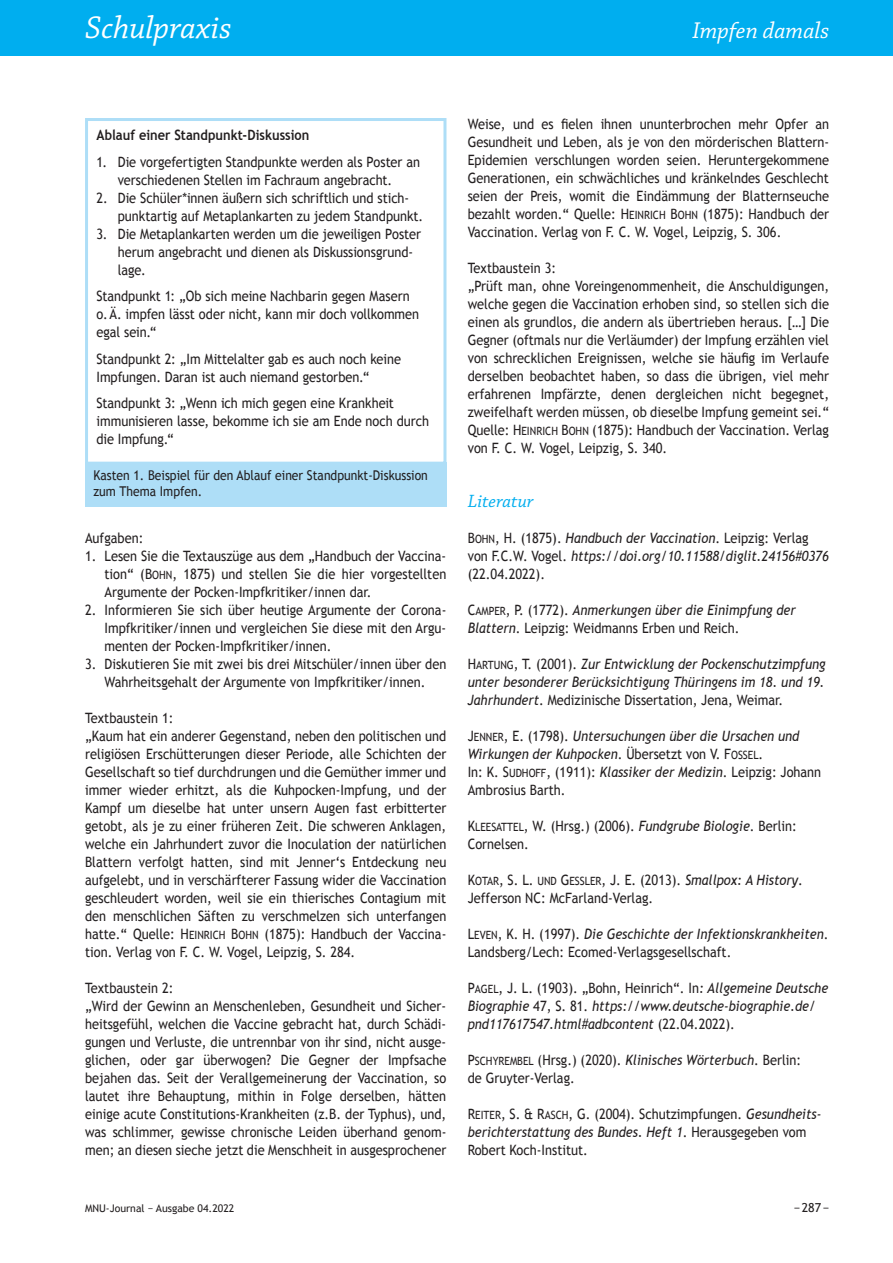
<style>
.page{position:relative;width:893px;height:1263px;background:#fff}
.page>*{position:absolute;margin:0;border:0;box-sizing:border-box;transform-origin:0 0}
.t1{font:italic 33px "Chaparral Pro";color:#fff}
.t2{font:italic 24px "Chaparral Pro";letter-spacing:.005em;color:#fff}
.t3{font:italic 18.75px "Chaparral Pro";color:#00aeef}
.t4{font:14.25px/18px "Trebuchet MS";color:#231f20;scale:.9 1}
.t5{font:italic 14.25px/18px "Trebuchet MS";color:#231f20;scale:.9 1}
.t6{font:700 14.25px "Trebuchet MS";color:#231f20;scale:.9 1}
.t7{font:13.5px/16.2px "Trebuchet MS";color:#231f20;scale:.9 1}
.t8{font:12.3px "Trebuchet MS";color:#231f20}
.t9{font:10.5px "Trebuchet MS";color:#231f20}
.s1{font-size:11.4px}
.s2{font-style:normal}
.s3{font-style:normal;font-size:11.4px}
.s4{font-style:italic}
</style>
<div class="page">
<div style="left:0;top:0;width:893px;height:55px;background:#00aeef"></div>
<div style="left:85px;top:118px;width:361px;height:347px;border:3px solid #aedef7"></div>
<div style="left:85px;top:462px;width:361px;height:45px;background:#aedef7"></div>
<h1 class="t1" style="left:85px;top:15px;width:148px">Schulpraxis</h1>
<h2 class="t2" style="left:692px;top:21px;width:138px">Impfen damals</h2>
<p class="t6" style="left:97px;top:127px;width:238px">Ablauf einer Standpunkt-Diskussion</p>
<p class="t4" style="left:97px;top:152px;width:361px;text-align:center">1. Die vorgefertigten Standpunkte werden als Poster an verschiedenen Stellen im Fachraum angebracht.</p>
<p class="t4" style="left:118px;top:188px;width:341px;text-indent:-21px">2. Die Schüler*innen äußern sich schriftlich und stich&shy;punktartig auf Metaplankarten zu jedem Standpunkt.</p>
<p class="t4" style="left:118px;top:224px;width:338px;text-indent:-21px">3. Die Metaplankarten werden um die jeweiligen Poster herum angebracht und dienen als Diskussionsgrund&shy;lage.</p>
<p class="t4" style="left:97px;top:287px;width:360px">Standpunkt 1: „Ob sich meine Nachbarin gegen Masern o. Ä. impfen lässt oder nicht, kann mir doch vollkommen egal sein.“</p>
<p class="t4" style="left:97px;top:349px;width:340px">Standpunkt 2: „Im Mittelalter gab es auch noch keine<br>Impfungen. Daran ist auch niemand gestorben.“</p>
<p class="t4" style="left:97px;top:394px;width:371px">Standpunkt 3: „Wenn ich mich gegen eine Krankheit immunisieren lasse, bekomme ich sie am Ende noch durch die Impfung.“</p>
<p class="t7" style="left:94px;top:467px;width:373px">Kasten 1. Beispiel für den Ablauf einer Standpunkt-Diskussion zum Thema Impfen.</p>
<p class="t4" style="left:85px;top:528px;width:66px">Aufgaben:</p>
<p class="t4" style="left:105px;top:546px;width:381px;text-align:justify;text-indent:-20px">1. Lesen Sie die Textauszüge aus dem „Handbuch der Vaccina&shy;tion“ (B<span class="s1">OHN</span>, 1875) und stellen Sie die hier vorgestellten Argumente der Pocken-Impfkritiker/innen dar.</p>
<p class="t4" style="left:105px;top:600px;width:381px;text-align:justify;text-indent:-20px">2. Informieren Sie sich über heutige Argumente der Corona-Impfkritiker/innen und vergleichen Sie diese mit den Argu&shy;menten der Pocken-Impfkritiker/innen.</p>
<p class="t4" style="left:85px;top:654px;width:403px;text-align:center">3. Diskutieren Sie mit zwei bis drei Mitschüler/innen über den<br>Wahrheitsgehalt der Argumente von Impfkritiker/innen.</p>
<p class="t4" style="left:85px;top:708px;width:403px">Textbaustein 1:<br>„Kaum hat ein anderer Gegenstand, neben den politischen und religiösen Erschütterungen dieser Periode, alle Schichten der Gesellschaft so tief durchdrungen und die Gemüther immer und immer wieder erhitzt, als die Kuhpocken-Impfung, und der Kampf um dieselbe hat unter unsern Augen fast erbitterter getobt, als je zu einer früheren Zeit. Die schweren Anklagen, welche ein Jahrhundert zuvor die Inoculation der natürlichen Blattern verfolgt hatten, sind mit Jenner‘s Entdeckung neu aufgelebt, und in verschärfterer Fassung wider die Vaccination geschleudert worden, weil sie ein thierisches Contagium mit den menschlichen Säften zu verschmelzen sich unterfangen hatte.“ Quelle: H<span class="s1">EINRICH</span> B<span class="s1">OHN</span> (1875): Handbuch der Vaccina&shy;tion. Verlag von F. C. W. Vogel, Leipzig, S. 284.</p>
<p class="t4" style="left:85px;top:978px;width:403px">Textbaustein 2:<br>„Wird der Gewinn an Menschenleben, Gesundheit und Sicher&shy;heitsgefühl, welchen die Vaccine gebracht hat, durch Schädi&shy;gungen und Verluste, die untrennbar von ihr sind, nicht ausge&shy;glichen, oder gar überwogen? Die Gegner der Impfsache bejahen das. Seit der Verallgemeinerung der Vaccination, so lautet ihre Behauptung, mithin in Folge derselben, hätten einige acute Constitutions-Krankheiten (z.B. der Typhus), und, was schlimmer, gewisse chronische Leiden überhand genom&shy;men; an diesen sieche jetzt die Menschheit in ausgesprochener</p>
<p class="t4" style="left:468px;top:114px;width:403px;text-align:justify">Weise, und es fielen ihnen ununterbrochen mehr Opfer an Gesundheit und Leben, als je von den mörderischen Blattern-Epidemien verschlungen worden seien. Heruntergekommene Generationen, ein schwächliches und kränkelndes Geschlecht seien der Preis, womit die Eindämmung der Blatternseuche bezahlt worden.“ Quelle: H<span class="s1">EINRICH</span> B<span class="s1">OHN</span> (1875): Handbuch der Vaccination. Verlag von F. C. W. Vogel, Leipzig, S. 306.</p>
<p class="t4" style="left:468px;top:258px;width:403px">Textbaustein 3:<br>„Prüft man, ohne Voreingenommenheit, die Anschuldigungen, welche gegen die Vaccination erhoben sind, so stellen sich die einen als grundlos, die andern als übertrieben heraus. […] Die Gegner (oftmals nur die Verläumder) der Impfung erzählen viel von schrecklichen Ereignissen, welche sie häufig im Verlaufe derselben beobachtet haben, so dass die übrigen, viel mehr erfahrenen Impfärzte, denen dergleichen nicht begegnet, zweifelhaft werden müssen, ob dieselbe Impfung gemeint sei.“ Quelle: H<span class="s1">EINRICH</span> B<span class="s1">OHN</span> (1875): Handbuch der Vaccination. Verlag von F. C. W. Vogel, Leipzig, S. 340.</p>
<h3 class="t3" style="left:468px;top:493px;width:67px">Literatur</h3>
<p class="t5" style="left:468px;top:528px;width:403px"><span class="s2">B</span><span class="s3">OHN</span><span class="s2">, H. (1875).</span> Handbuch der Vaccination<span class="s2">. Leipzig: Verlag von F.C.W. Vogel.</span> https://doi.org/10.11588/diglit.24156#0376 <span class="s2">(22.04.2022).</span></p>
<p class="t4" style="left:468px;top:600px;width:366px">C<span class="s1">AMPER</span>, P. (1772). <span class="s4">Anmerkungen über die Einimpfung der<br>Blattern</span>. Leipzig: Weidmanns Erben und Reich.</p>
<p class="t5" style="left:468px;top:654px;width:399px;text-align:justify"><span class="s2">H</span><span class="s3">ARTUNG</span><span class="s2">, T. (2001).</span> Zur Entwicklung der Pockenschutzimpfung unter besonderer Berücksichtigung Thüringens im 18. und 19.<br>Jahrhundert<span class="s2">. Medizinische Dissertation, Jena, Weimar.</span></p>
<p class="t4" style="left:468px;top:726px;width:394px">J<span class="s1">ENNER</span>, E. (1798). <span class="s4">Untersuchungen über die Ursachen und Wirkungen der Kuhpocken</span>. Übersetzt von V. F<span class="s1">OSSEL</span>.<br>In: K. S<span class="s1">UDHOFF</span>, (1911): <span class="s4">Klassiker der Medizin</span>. Leipzig: Johann Ambrosius Barth.</p>
<p class="t4" style="left:468px;top:816px;width:367px">K<span class="s1">LEESATTEL</span>, W. (Hrsg.) (2006). <span class="s4">Fundgrube Biologie</span>. Berlin:<br>Cornelsen.</p>
<p class="t4" style="left:468px;top:870px;width:374px">K<span class="s1">OTAR</span>, S. L. <span class="s1">UND</span> G<span class="s1">ESSLER</span>, J. E. (2013). <span class="s4">Smallpox: A History</span>.<br>Jefferson NC: McFarland-Verlag.</p>
<p class="t4" style="left:468px;top:924px;width:402px">L<span class="s1">EVEN</span>, K. H. (1997). <span class="s4">Die Geschichte der Infektionskrank heiten</span>.<br>Landsberg/Lech: Ecomed-Verlagsgesellschaft.</p>
<p class="t5" style="left:468px;top:978px;width:402px"><span class="s2">P</span><span class="s3">AGEL</span><span class="s2">, J. L. (1903). „Bohn, Heinrich“. In</span>: Allgemeine Deutsche<br>Biographie <span class="s2">47, S. 81.</span> https://www.deutsche-biographie.de/ pnd117617547.html#adbcontent <span class="s2">(22.04.2022).</span></p>
<p class="t4" style="left:468px;top:1050px;width:372px">P<span class="s1">SCHYREMBEL</span> (Hrsg.) (2020). <span class="s4">Klinisches Wörterbuch</span>. Berlin: de Gruyter-Verlag.</p>
<p class="t4" style="left:468px;top:1104px;width:395px">R<span class="s1">EITER</span>, S. &amp; R<span class="s1">ASCH</span>, G. (2004). Schutzimpfungen. <span class="s4">Gesundheits&shy;berichterstattung des Bundes. Heft 1</span>. Herausgegeben vom<br>Robert Koch-Institut.</p>
<p class="t9" style="left:85px;top:1202px;width:151px">MNU-Journal − Ausgabe 04.2022</p>
<p class="t8" style="left:794px;top:1200px;width:37px">− 287 −</p>
</div>
